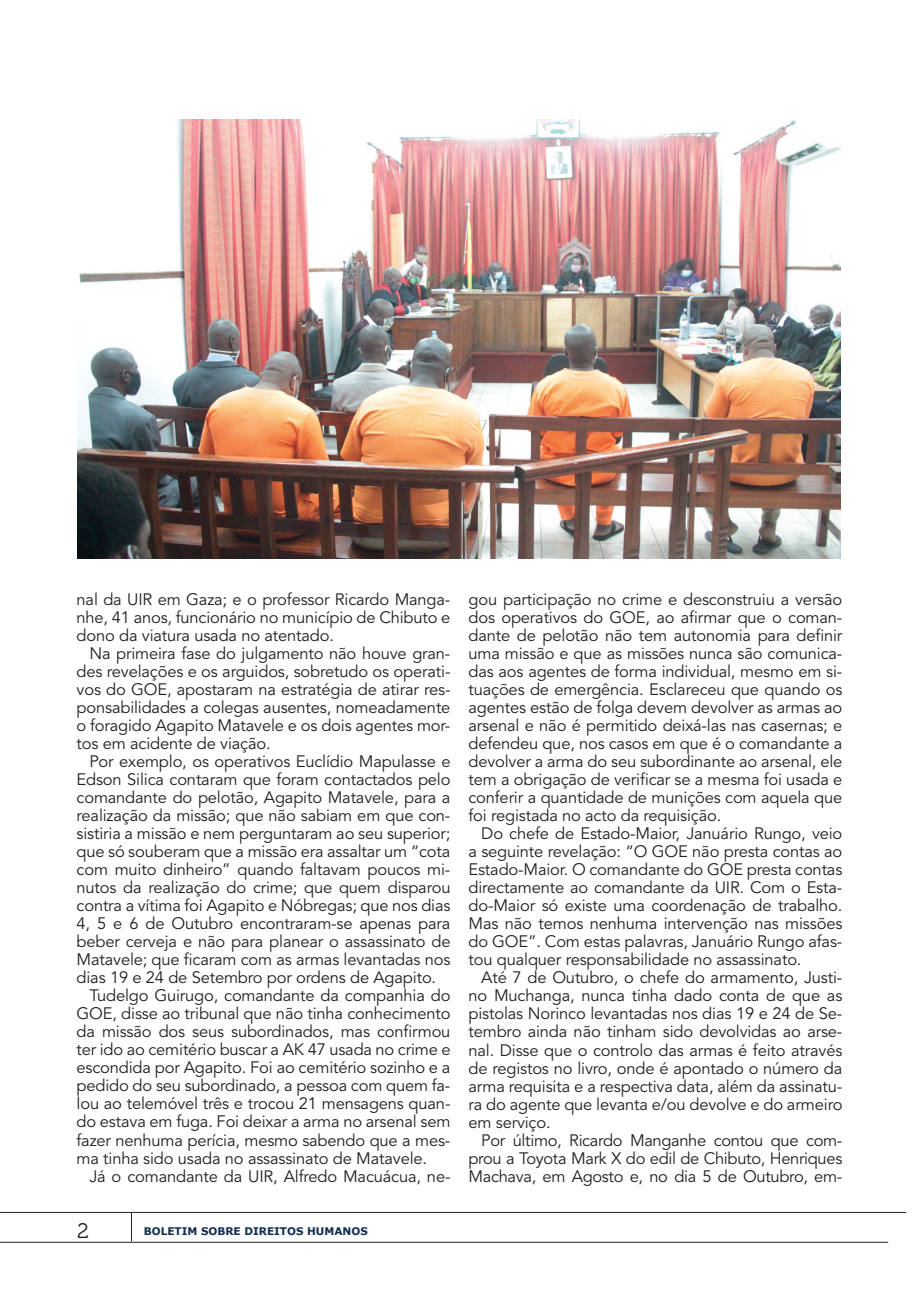
<style>
.page{position:relative;width:919px;height:1289px;background:#fff}
.page>*{position:absolute;margin:0;border:0;box-sizing:border-box;transform-origin:0 0}
.t1{font:21px "Museo 300";color:#231f20}
.t2{font:16.5px/18px "Avenir LT Std";letter-spacing:-.01em;color:#231f20;text-align:justify}
.t3{font:700 10.5px "Verdana";color:#102d4e}
</style>
<div class="page">
<svg style="left:131px;top:1213px;width:1px;height:28px"></svg>
<hr style="left:0;top:1212px;width:906px;height:1px;background:#231f20">
<hr style="left:0;top:1241px;width:888px;height:1px;background:#231f20">
<img style="left:77px;top:119px;width:763px;height:440px">
<p class="t2" style="left:77px;top:591px;width:375px">nal da UIR em Gaza; e o professor Ricardo Manga&shy;nhe, 41 anos, funcionário no município de Chibuto e dono da viatura usada no atentado.</p>
<p class="t2" style="left:77px;top:645px;width:375px;text-indent:13px">Na primeira fase do julgamento não houve gran&shy;des revelações e os arguidos, sobretudo os operati&shy;vos do GOE, apostaram na estratégia de atirar res&shy;ponsabilidades a colegas ausentes, nomeadamente o foragido Agapito Matavele e os dois agentes mor&shy;tos em acidente de viação.</p>
<p class="t2" style="left:89px;top:753px;width:362px">Por exemplo, os operativos Euclídio Mapulasse e</p>
<p class="t2" style="left:77px;top:771px;width:375px">Edson Silica contaram que foram contactados pelo</p>
<p class="t2" style="left:77px;top:789px;width:375px">comandante do pelotão, Agapito Matavele, para a</p>
<p class="t2" style="left:77px;top:807px;width:375px">realização da missão; que não sabiam em que con-</p>
<p class="t2" style="left:77px;top:825px;width:375px">sistiria a missão e nem perguntaram ao seu superior;</p>
<p class="t2" style="left:77px;top:843px;width:375px">que só souberam que a missão era assaltar um “cota</p>
<p class="t2" style="left:77px;top:861px;width:375px">com muito dinheiro” quando faltavam poucos mi-</p>
<p class="t2" style="left:77px;top:879px;width:375px">nutos da realização do crime; que quem disparou</p>
<p class="t2" style="left:77px;top:897px;width:375px">contra a vítima foi Agapito e Nóbregas; que nos dias</p>
<p class="t2" style="left:77px;top:915px;width:375px">4, 5 e 6 de Outubro encontraram-se apenas para</p>
<p class="t2" style="left:77px;top:933px;width:375px">beber cerveja e não para planear o assassinato de</p>
<p class="t2" style="left:77px;top:951px;width:375px">Matavele; que ficaram com as armas levantadas nos</p>
<p class="t2" style="left:77px;top:969px;width:361px">dias 19 e 24 de Setembro por ordens de Agapito.</p>
<p class="t2" style="left:89px;top:987px;width:362px">Tudelgo Guirugo, comandante da companhia do</p>
<p class="t2" style="left:77px;top:1005px;width:375px">GOE, disse ao tribunal que não tinha conhecimento</p>
<p class="t2" style="left:77px;top:1023px;width:375px">da missão dos seus subordinados, mas confirmou</p>
<p class="t2" style="left:77px;top:1041px;width:375px">ter ido ao cemitério buscar a AK 47 usada no crime e</p>
<p class="t2" style="left:77px;top:1059px;width:375px">escondida por Agapito. Foi ao cemitério sozinho e a</p>
<p class="t2" style="left:77px;top:1077px;width:375px">pedido do seu subordinado, a pessoa com quem fa-</p>
<p class="t2" style="left:77px;top:1095px;width:375px">lou ao telemóvel três e trocou 21 mensagens quan-</p>
<p class="t2" style="left:77px;top:1113px;width:375px">do estava em fuga. Foi deixar a arma no arsenal sem</p>
<p class="t2" style="left:77px;top:1131px;width:375px">fazer nenhuma perícia, mesmo sabendo que a mes-</p>
<p class="t2" style="left:77px;top:1149px;width:352px">ma tinha sido usada no assassinato de Matavele.</p>
<p class="t2" style="left:89px;top:1167px;width:362px">Já o comandante da UIR, Alfredo Macuácua, ne-</p>
<p class="t1" style="left:77px;top:1219px;width:13px">2</p>
<p class="t3" style="left:144px;top:1223px;width:225px">BOLETIM SOBRE DIREITOS HUMANOS</p>
<p class="t2" style="left:468px;top:591px;width:375px">gou participação no crime e desconstruiu a versão dos operativos do GOE, ao afirmar que o coman&shy;dante de pelotão não tem autonomia para definir uma missão e que as missões nunca são comunica&shy;das aos agentes de forma individual, mesmo em si&shy;tuações de emergência. Esclareceu que quando os agentes estão de folga devem devolver as armas ao arsenal e não é permitido deixá-las nas casernas; e defendeu que, nos casos em que é o comandante a devolver a arma do seu subordinante ao arsenal, ele tem a obrigação de verificar se a mesma foi usada e conferir a quantidade de munições com aquela que foi registada no acto da requisição.</p>
<p class="t2" style="left:468px;top:825px;width:375px;text-indent:13px">Do chefe de Estado-Maior, Januário Rungo, veio a seguinte revelação: “O GOE não presta contas ao Estado-Maior. O comandante do GOE presta contas directamente ao comandante da UIR. Com o Esta&shy;do-Maior só existe uma coordenação de trabalho.<br>Mas não temos nenhuma intervenção nas missões do GOE”. Com estas palavras, Januário Rungo afas&shy;tou qualquer responsabilidade no assassinato.</p>
<p class="t2" style="left:468px;top:969px;width:375px;text-indent:13px">Até 7 de Outubro, o chefe do armamento, Justi&shy;no Muchanga, nunca tinha dado conta de que as pistolas Norinco levantadas nos dias 19 e 24 de Se&shy;tembro ainda não tinham sido devolvidas ao arse&shy;nal. Disse que o controlo das armas é feito através de registos no livro, onde é apontado o número da arma requisita e a respectiva data, além da assinatu&shy;ra do agente que levanta e/ou devolve e do armeiro em serviço.</p>
<p class="t2" style="left:468px;top:1131px;width:375px;text-indent:13px">Por último, Ricardo Manganhe contou que com&shy;prou a Toyota Mark X do edil de Chibuto, Henriques Machava, em Agosto e, no dia 5 de Outubro, em-</p>
</div>
